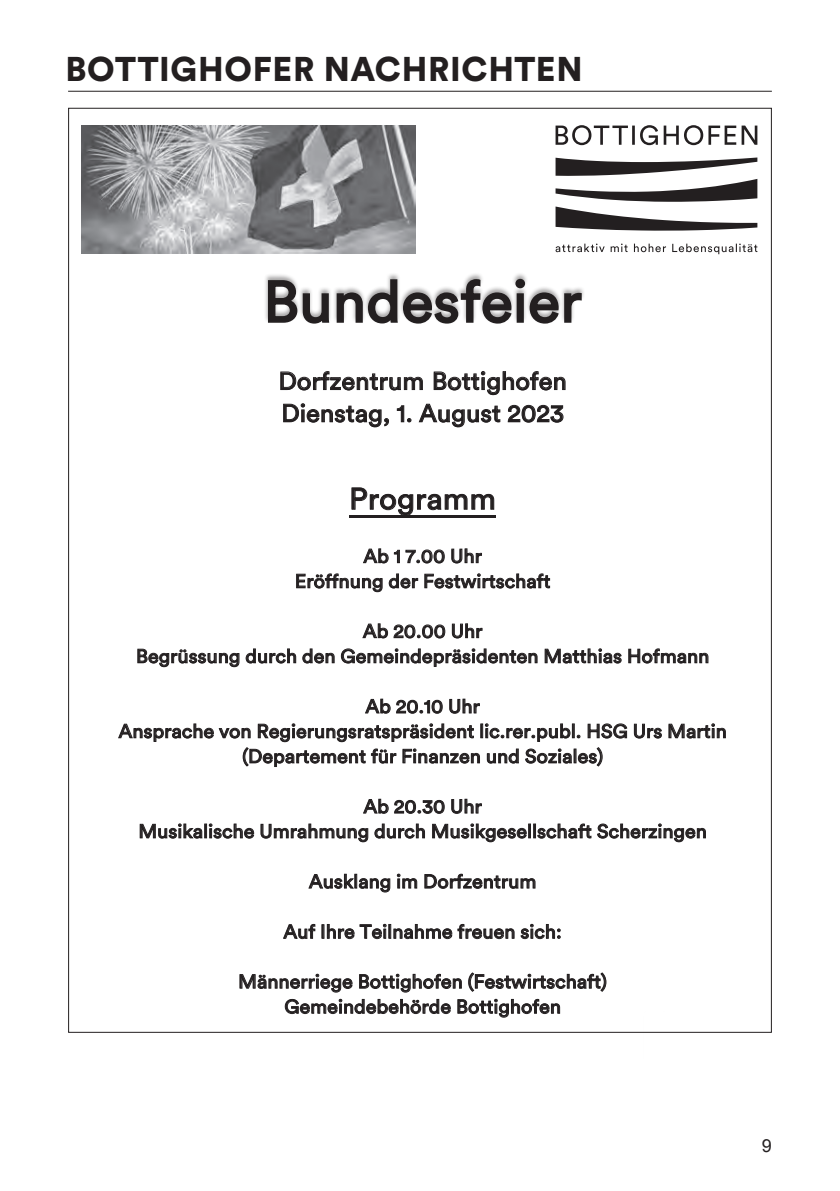
<style>
.page{position:relative;width:840px;height:1191px;background:#fff}
.page>*{position:absolute;margin:0;border:0;box-sizing:border-box;transform-origin:0 0}
.t1{font:57.8px "Circular Std";color:#231f20}
.t2{font:900 34px "Circular Std";letter-spacing:.02em;color:#231f20}
.t3{font:30px "Circular Std";letter-spacing:.005em;color:#231f20}
.t4{font:24.8px/32.2px "Circular Std";color:#231f20}
.t5{font:19.2px/25px "Circular Std";letter-spacing:.005em;color:#231f20;text-align:center}
.t6{font:18px "Arial";color:#231f20}
</style>
<div class="page">
<hr style="left:68px;top:91px;width:703px;height:1px;background:#231f20">
<img style="left:221px;top:237px;width:363px;height:83px">
<svg style="left:267px;top:278px;width:315px;height:46px"></svg>
<svg style="left:280px;top:371px;width:143px;height:19px"></svg>
<svg style="left:433px;top:371px;width:132px;height:24px"></svg>
<svg style="left:283px;top:403px;width:106px;height:24px"></svg>
<svg style="left:396px;top:405px;width:15px;height:17px"></svg>
<svg style="left:418px;top:403px;width:82px;height:24px"></svg>
<svg style="left:507px;top:405px;width:56px;height:18px"></svg>
<svg style="left:351px;top:487px;width:143px;height:28px"></svg>
<hr style="left:349px;top:515px;width:147px;height:2px;background:#231f20">
<svg style="left:363px;top:548px;width:81px;height:15px"></svg>
<svg style="left:451px;top:548px;width:31px;height:15px"></svg>
<svg style="left:296px;top:573px;width:86px;height:19px"></svg>
<svg style="left:388px;top:573px;width:30px;height:15px"></svg>
<svg style="left:424px;top:573px;width:126px;height:15px"></svg>
<svg style="left:362px;top:623px;width:83px;height:15px"></svg>
<svg style="left:451px;top:623px;width:31px;height:15px"></svg>
<svg style="left:137px;top:648px;width:102px;height:19px"></svg>
<svg style="left:245px;top:648px;width:51px;height:15px"></svg>
<svg style="left:302px;top:648px;width:32px;height:15px"></svg>
<svg style="left:340px;top:648px;width:197px;height:19px"></svg>
<svg style="left:544px;top:648px;width:77px;height:15px"></svg>
<svg style="left:628px;top:648px;width:80px;height:15px"></svg>
<svg style="left:365px;top:698px;width:25px;height:16px"></svg>
<svg style="left:396px;top:699px;width:46px;height:15px"></svg>
<svg style="left:449px;top:698px;width:31px;height:16px"></svg>
<svg style="left:633px;top:723px;width:28px;height:15px"></svg>
<svg style="left:668px;top:723px;width:57px;height:15px"></svg>
<svg style="left:118px;top:723px;width:509px;height:44px"></svg>
<svg style="left:363px;top:798px;width:25px;height:16px"></svg>
<svg style="left:394px;top:800px;width:50px;height:14px"></svg>
<svg style="left:451px;top:798px;width:31px;height:16px"></svg>
<svg style="left:140px;top:823px;width:62px;height:15px"></svg>
<div style="left:204px;top:823px;width:3px;height:15px;border:1px solid #231f20"></div>
<svg style="left:209px;top:823px;width:45px;height:15px"></svg>
<svg style="left:260px;top:823px;width:108px;height:19px"></svg>
<svg style="left:374px;top:823px;width:51px;height:15px"></svg>
<svg style="left:432px;top:823px;width:273px;height:19px"></svg>
<svg style="left:308px;top:873px;width:82px;height:19px"></svg>
<svg style="left:397px;top:874px;width:20px;height:14px"></svg>
<svg style="left:424px;top:873px;width:111px;height:16px"></svg>
<svg style="left:283px;top:924px;width:32px;height:15px"></svg>
<svg style="left:326px;top:924px;width:60px;height:15px"></svg>
<div style="left:388px;top:924px;width:3px;height:14px;border:1px solid #231f20"></div>
<svg style="left:393px;top:924px;width:121px;height:15px"></svg>
<svg style="left:520px;top:924px;width:40px;height:15px"></svg>
<svg style="left:239px;top:974px;width:113px;height:18px"></svg>
<svg style="left:359px;top:973px;width:102px;height:19px"></svg>
<svg style="left:468px;top:972px;width:138px;height:20px"></svg>
<svg style="left:284px;top:999px;width:166px;height:15px"></svg>
<svg style="left:457px;top:998px;width:103px;height:19px"></svg>
<img style="left:82px;top:125px;width:333px;height:128px">
<img style="left:643px;top:1032px;width:22px;height:1px">
<div style="left:528px;top:119px;width:247px;height:153px;background:#fff"></div>
<svg style="left:555px;top:243px;width:202px;height:11px"></svg>
<svg style="left:555px;top:125px;width:202px;height:20px"></svg>
<svg style="left:555px;top:157px;width:202px;height:74px"></svg>
<h2 class="t2" style="left:65px;top:47px;width:518px">BOTTIGHOFER NACHRICHTEN</h2>
<h1 class="t1" style="left:263px;top:266px;width:320px">Bundesfeier</h1>
<p class="t4" style="left:278px;top:364px;width:289px">Dorfzentrum Bottighofen<br>Dienstag, 1. August 2023</p>
<h3 class="t3" style="left:349px;top:480px;width:148px">Programm</h3>
<p class="t5" style="left:295px;top:543px;width:257px">Ab 1 7.00 Uhr<br>Eröffnung der Festwirtschaft</p>
<p class="t5" style="left:136px;top:618px;width:574px">Ab 20.00 Uhr<br>Begrüssung durch den Gemeindepräsidenten Matthias Hofmann</p>
<p class="t5" style="left:118px;top:693px;width:609px">Ab 20.10 Uhr<br>Ansprache von Regierungsratspräsident lic.rer.publ. HSG Urs Martin (Departement für Finanzen und Soziales)</p>
<p class="t5" style="left:138px;top:793px;width:569px">Ab 20.30 Uhr<br>Musikalische Umrahmung durch Musikgesellschaft Scherzingen</p>
<p class="t5" style="left:309px;top:868px;width:229px">Ausklang im Dorfzentrum</p>
<p class="t5" style="left:283px;top:919px;width:279px">Auf Ihre Teilnahme freuen sich:</p>
<p class="t5" style="left:238px;top:968px;width:370px">Männerriege Bottighofen (Festwirtschaft)<br>Gemeindebehörde Bottighofen</p>
<p class="t6" style="left:761px;top:1133px;width:12px">9</p>
</div>
